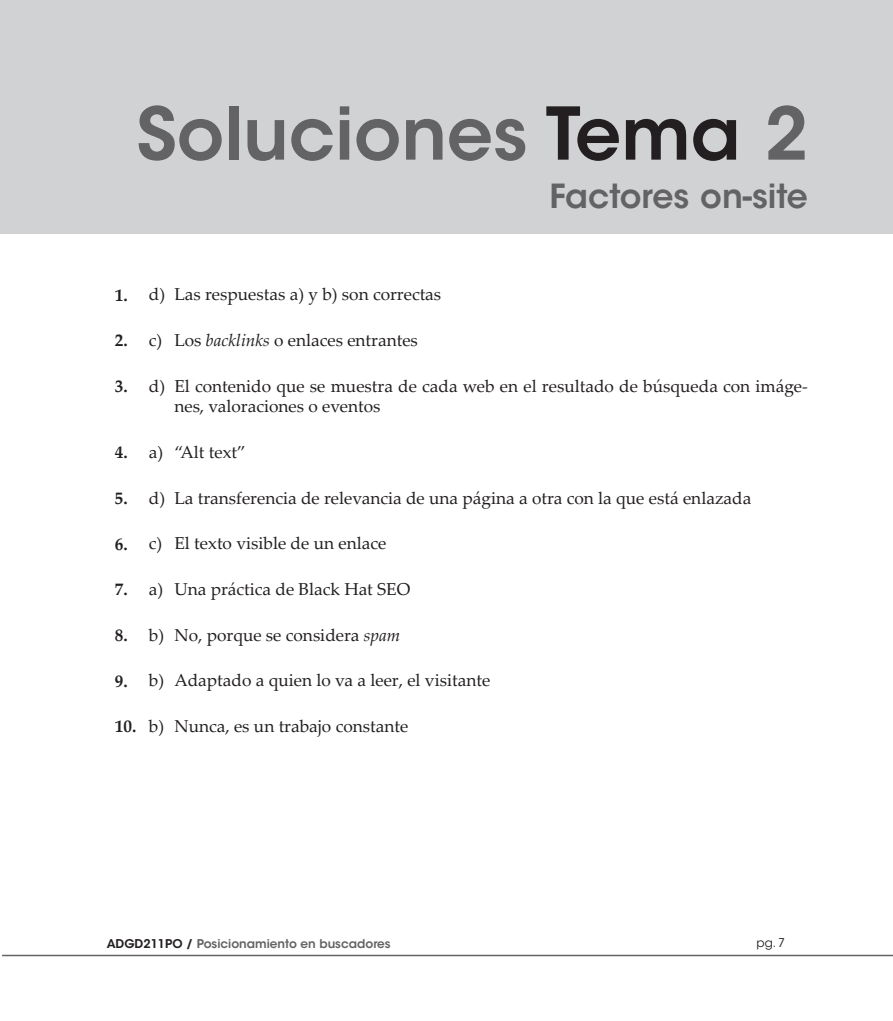
<style>
.page{position:relative;width:893px;height:1021px;background:#fff}
.page>*{position:absolute;margin:0;border:0;box-sizing:border-box;transform-origin:0 0}
.t1{font:600 72px "ITC Avant Garde Std";color:#636366}
.t2{font:600 33px "ITC Avant Garde Std";color:#636366}
.t3{font:17.25px/20.7px "Palatino Linotype";color:#231f20}
.t4{font:600 12px "ITC Avant Garde Std";color:#636366}
.t5{font:12px "ITC Avant Garde Std";color:#231f20}
.s1{color:#231f20}
.s2{font-weight:700}
.s3{font-style:italic}
</style>
<div class="page">
<hr style="left:2px;top:954px;width:891px;height:2px;background:#636366">
<div style="left:0;top:0;width:893px;height:233px;background:#d1d2d4"></div>
<h1 class="t1" style="left:136px;top:88px;width:673px">Soluciones <span class="s1">Tema</span> 2</h1>
<h2 class="t2" style="left:549px;top:175px;width:260px">Factores on-site</h2>
<p class="t3" style="left:115px;top:283px;width:328px"><span class="s2">1.</span> d) Las respuestas a) y b) son correctas</p>
<p class="t3" style="left:115px;top:329px;width:305px"><span class="s2">2.</span> c) Los <span class="s3">backlinks</span> o enlaces entrantes</p>
<p class="t3" style="left:174px;top:375px;width:635px;text-indent:-60px"><span class="s2">3.</span> d) El contenido que se muestra de cada web en el resultado de búsqueda con imáge&shy;nes, valoraciones o eventos</p>
<p class="t3" style="left:115px;top:441px;width:133px"><span class="s2">4.</span> a) “Alt text”</p>
<p class="t3" style="left:115px;top:487px;width:638px"><span class="s2">5.</span> d) La transferencia de relevancia de una página a otra con la que está enlazada</p>
<p class="t3" style="left:115px;top:532px;width:273px"><span class="s2">6.</span> c) El texto visible de un enlace</p>
<p class="t3" style="left:115px;top:578px;width:297px"><span class="s2">7.</span> a) Una práctica de Black Hat SEO</p>
<p class="t3" style="left:115px;top:624px;width:287px"><span class="s2">8.</span> b) No, porque se considera <span class="s3">spam</span></p>
<p class="t3" style="left:115px;top:669px;width:377px"><span class="s2">9.</span> b) Adaptado a quien lo va a leer, el visitante</p>
<p class="t3" style="left:115px;top:715px;width:295px"><span class="s2">10.</span> b) Nunca, es un trabajo constante</p>
<p class="t4" style="left:107px;top:935px;width:285px"><span class="s1">ADGD211PO /</span> Posicionamiento en buscadores</p>
<p class="t5" style="left:756px;top:935px;width:30px">pg. 7</p>
</div>
